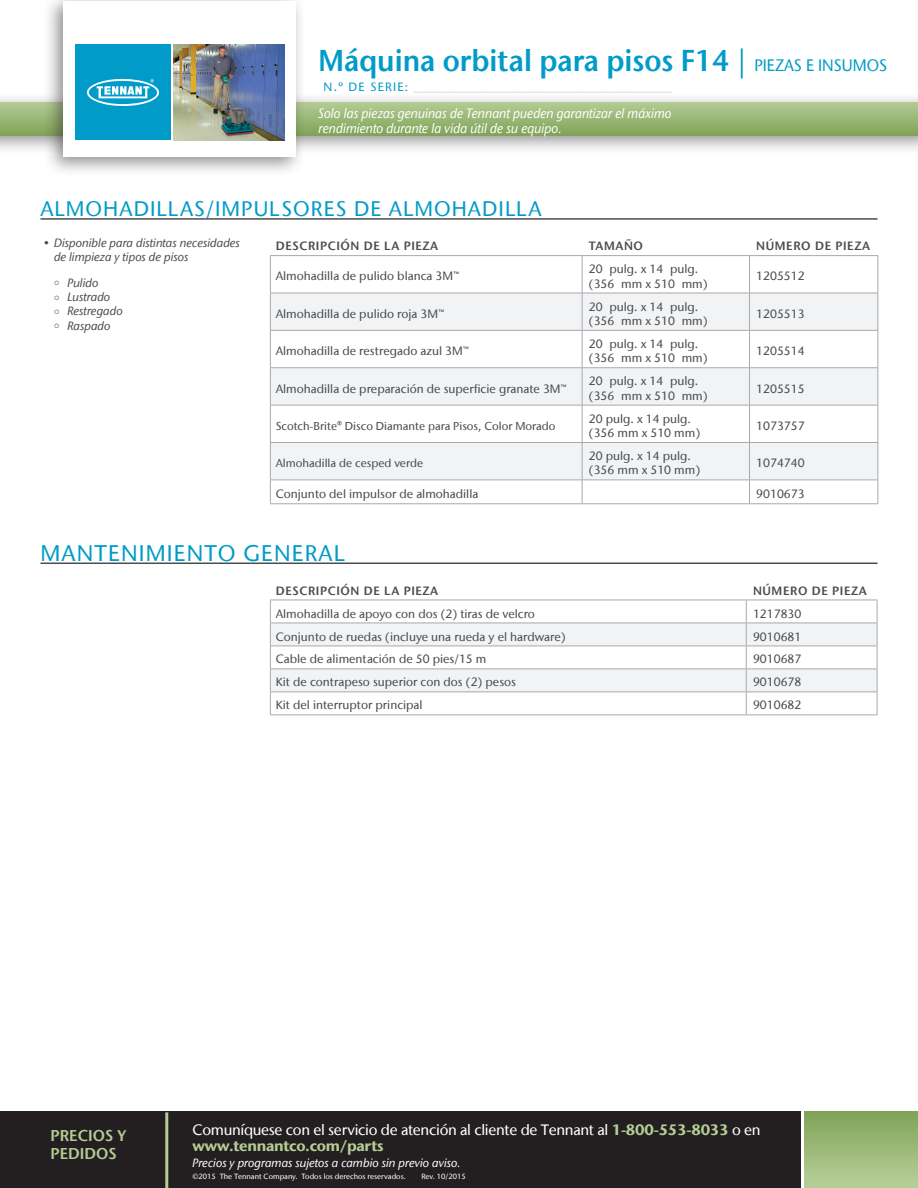
<style>
.page{position:relative;width:918px;height:1188px;background:#fff}
.page>*{position:absolute;margin:0;border:0;box-sizing:border-box;transform-origin:0 0}
.t1{font:600 30px "Stone Sans IIITC Com";color:#009bc8;scale:.95 1}
.t2{font:500 22.5px "Stone Sans IIITC Com";letter-spacing:.05em;color:#009bc8}
.t3{font:500 21px "Stone Sans IIITC Com";letter-spacing:.05em;color:#009bc8}
.t4{font:600 15.6px/18px "Stone Sans IIITC Com";color:#b4cc95}
.t5{font:500 15px/16.5px "Stone Sans IIITC Com";letter-spacing:-.02em;color:#fff}
.t6{font:italic 500 13.5px/15px "Stone Sans IIITC Com";color:#fff;scale:.95 1}
.t7{font:500 12px/14.4px "Stone Sans IIITC Com";color:#4b4c4d}
.t8{font:italic 500 12px/14.4px "Stone Sans IIITC Com";color:#4b4c4d}
.t9{font:600 12px "Stone Sans IIITC Com";letter-spacing:.05em;color:#4b4c4d}
.t10{font:500 12px "Stone Sans IIITC Com";letter-spacing:.1em;color:#d7dfda}
.t11{font:italic 500 12px "Stone Sans IIITC Com";color:#fff}
.t12{font:500 11.4px "Stone Sans IIITC Com";color:#4b4c4d}
.t13{font:500 7.5px "Stone Sans IIITC Com";color:#fff}
.s1{font-weight:500}
.s2{font-weight:500;font-size:16.5px}
.s3{color:#009bc8}
.s4{font-weight:700;color:#b4cc95}
</style>
<div class="page">
<div style="left:0;top:92px;width:918px;height:63px;background:#231f20;opacity:.5"></div>
<svg style="left:0;top:102px;width:918px;height:33px;background:#99b776"></svg>
<div style="left:43px;top:0;width:263px;height:177px;background:#231f20;opacity:.5"></div>
<div style="left:63px;top:2px;width:232px;height:155px;background:#fff"></div>
<img style="left:174px;top:45px;width:110px;height:95px">
<div style="left:75px;top:45px;width:96px;height:95px;background:#009bc8"></div>
<svg style="left:86px;top:79px;width:73px;height:28px"></svg>
<div style="left:0;top:1111px;width:803px;height:77px;background:#231f20"></div>
<div style="left:803px;top:1111px;width:115px;height:77px;background:#b4cc95"></div>
<div style="left:803px;top:1111px;width:115px;height:68px;background:linear-gradient(to bottom,#7fa356,#b2ca93)"></div>
<hr style="left:165px;top:1112px;width:3px;height:76px;background:#b4cc95">
<hr style="left:801px;top:1103px;width:3px;height:85px;background:#fff">
<svg style="left:271px;top:294px;width:607px;height:186px;fill:#f2f3f4"></svg>
<hr style="left:270px;top:255px;width:312px;height:1px;background:#a8a9ad">
<hr style="left:270px;top:256px;width:1px;height:37px;background:#a8a9ad">
<hr style="left:582px;top:255px;width:168px;height:1px;background:#a8a9ad">
<hr style="left:582px;top:256px;width:1px;height:37px;background:#a8a9ad">
<hr style="left:750px;top:255px;width:128px;height:1px;background:#a8a9ad">
<hr style="left:749px;top:256px;width:1px;height:37px;background:#a8a9ad">
<hr style="left:878px;top:256px;width:1px;height:37px;background:#a8a9ad">
<hr style="left:270px;top:293px;width:312px;height:1px;background:#a8a9ad">
<hr style="left:270px;top:293px;width:1px;height:37px;background:#a8a9ad">
<hr style="left:582px;top:293px;width:168px;height:1px;background:#a8a9ad">
<hr style="left:582px;top:293px;width:1px;height:37px;background:#a8a9ad">
<hr style="left:750px;top:293px;width:128px;height:1px;background:#a8a9ad">
<hr style="left:749px;top:293px;width:1px;height:37px;background:#a8a9ad">
<hr style="left:878px;top:293px;width:1px;height:37px;background:#a8a9ad">
<hr style="left:270px;top:330px;width:312px;height:1px;background:#a8a9ad">
<hr style="left:270px;top:331px;width:1px;height:36px;background:#a8a9ad">
<hr style="left:582px;top:330px;width:168px;height:1px;background:#a8a9ad">
<hr style="left:582px;top:331px;width:1px;height:36px;background:#a8a9ad">
<hr style="left:750px;top:330px;width:128px;height:1px;background:#a8a9ad">
<hr style="left:749px;top:331px;width:1px;height:36px;background:#a8a9ad">
<hr style="left:878px;top:331px;width:1px;height:36px;background:#a8a9ad">
<hr style="left:270px;top:367px;width:312px;height:1px;background:#a8a9ad">
<hr style="left:270px;top:368px;width:1px;height:37px;background:#a8a9ad">
<hr style="left:582px;top:367px;width:168px;height:1px;background:#a8a9ad">
<hr style="left:582px;top:368px;width:1px;height:37px;background:#a8a9ad">
<hr style="left:750px;top:367px;width:128px;height:1px;background:#a8a9ad">
<hr style="left:749px;top:368px;width:1px;height:37px;background:#a8a9ad">
<hr style="left:878px;top:368px;width:1px;height:37px;background:#a8a9ad">
<hr style="left:270px;top:405px;width:312px;height:1px;background:#a8a9ad">
<hr style="left:270px;top:406px;width:1px;height:36px;background:#a8a9ad">
<hr style="left:582px;top:405px;width:168px;height:1px;background:#a8a9ad">
<hr style="left:582px;top:406px;width:1px;height:36px;background:#a8a9ad">
<hr style="left:750px;top:405px;width:128px;height:1px;background:#a8a9ad">
<hr style="left:749px;top:406px;width:1px;height:36px;background:#a8a9ad">
<hr style="left:878px;top:406px;width:1px;height:36px;background:#a8a9ad">
<hr style="left:270px;top:442px;width:312px;height:1px;background:#a8a9ad">
<hr style="left:270px;top:443px;width:1px;height:37px;background:#a8a9ad">
<hr style="left:582px;top:442px;width:168px;height:1px;background:#a8a9ad">
<hr style="left:582px;top:443px;width:1px;height:37px;background:#a8a9ad">
<hr style="left:750px;top:442px;width:128px;height:1px;background:#a8a9ad">
<hr style="left:749px;top:443px;width:1px;height:37px;background:#a8a9ad">
<hr style="left:878px;top:443px;width:1px;height:37px;background:#a8a9ad">
<hr style="left:270px;top:480px;width:312px;height:1px;background:#a8a9ad">
<svg style="left:270px;top:480px;width:1px;height:23px"></svg>
<hr style="left:582px;top:480px;width:168px;height:1px;background:#a8a9ad">
<svg style="left:582px;top:480px;width:1px;height:23px"></svg>
<hr style="left:750px;top:480px;width:128px;height:1px;background:#a8a9ad">
<svg style="left:749px;top:480px;width:1px;height:23px"></svg>
<svg style="left:878px;top:480px;width:1px;height:23px"></svg>
<hr style="left:270px;top:503px;width:312px;height:1px;background:#a8a9ad">
<hr style="left:582px;top:503px;width:168px;height:1px;background:#a8a9ad">
<hr style="left:750px;top:503px;width:128px;height:1px;background:#a8a9ad">
<hr style="left:40px;top:218px;width:838px;height:2px;background:#4b4c4d">
<svg style="left:270px;top:600px;width:608px;height:114px"></svg>
<hr style="left:270px;top:714px;width:476px;height:1px;background:#a8a9ad">
<hr style="left:746px;top:714px;width:131px;height:1px;background:#a8a9ad">
<hr style="left:40px;top:563px;width:838px;height:1px;background:#4b4c4d">
<p class="t1" style="left:319px;top:41px;width:600px">Máquina orbital para pisos F14 <span class="s1">|</span> <span class="s2">PIEZAS E INSUMOS</span></p>
<p class="t10" style="left:324px;top:80px;width:349px"><span class="s3">N.º DE SERIE:</span> _________________________________________</p>
<p class="t6" style="left:319px;top:106px;width:373px">Solo las piezas genuinas de Tennant pueden garantizar el máximo rendimiento durante la vida útil de su equipo.</p>
<p class="t3" style="left:40px;top:196px;width:503px">ALMOHADILLAS/IMPULSORES DE ALMOHADILLA</p>
<p class="t8" style="left:54px;top:236px;width:188px;text-indent:-11px">• Disponible para distintas necesidades de limpieza y tipos de pisos</p>
<p class="t8" style="left:54px;top:275px;width:46px">○ Pulido</p>
<p class="t8" style="left:54px;top:290px;width:58px">○ Lustrado</p>
<p class="t8" style="left:54px;top:304px;width:70px">○ Restregado</p>
<p class="t8" style="left:54px;top:318px;width:58px">○ Raspado</p>
<p class="t9" style="left:276px;top:238px;width:164px">DESCRIPCIÓN DE LA PIEZA</p>
<p class="t9" style="left:589px;top:238px;width:56px">TAMAÑO</p>
<p class="t9" style="left:756px;top:238px;width:115px">NÚMERO DE PIEZA</p>
<p class="t7" style="left:276px;top:269px;width:185px">Almohadilla de pulido blanca 3M™</p>
<p class="t7" style="left:589px;top:262px;width:120px">20 pulg. x 14 pulg. (356 mm x 510 mm)</p>
<p class="t7" style="left:756px;top:269px;width:50px">1205512</p>
<p class="t7" style="left:276px;top:306px;width:170px">Almohadilla de pulido roja 3M™</p>
<p class="t7" style="left:589px;top:299px;width:120px">20 pulg. x 14 pulg. (356 mm x 510 mm)</p>
<p class="t7" style="left:756px;top:306px;width:50px">1205513</p>
<p class="t7" style="left:276px;top:344px;width:195px">Almohadilla de restregado azul 3M™</p>
<p class="t7" style="left:589px;top:336px;width:120px">20 pulg. x 14 pulg. (356 mm x 510 mm)</p>
<p class="t7" style="left:756px;top:344px;width:50px">1205514</p>
<p class="t7" style="left:276px;top:381px;width:293px">Almohadilla de preparación de superficie granate 3M™</p>
<p class="t7" style="left:589px;top:374px;width:120px">20 pulg. x 14 pulg. (356 mm x 510 mm)</p>
<p class="t7" style="left:756px;top:381px;width:50px">1205515</p>
<p class="t12" style="left:276px;top:419px;width:281px">Scotch-Brite® Disco Diamante para Pisos, Color Morado</p>
<p class="t7" style="left:589px;top:411px;width:113px">20 pulg. x 14 pulg. (356 mm x 510 mm)</p>
<p class="t7" style="left:756px;top:418px;width:50px">1073757</p>
<p class="t12" style="left:276px;top:456px;width:149px">Almohadilla de cesped verde</p>
<p class="t7" style="left:589px;top:449px;width:113px">20 pulg. x 14 pulg. (356 mm x 510 mm)</p>
<p class="t7" style="left:756px;top:456px;width:50px">1074740</p>
<p class="t7" style="left:276px;top:486px;width:204px">Conjunto del impulsor de almohadilla</p>
<p class="t7" style="left:756px;top:486px;width:50px">9010673</p>
<p class="t2" style="left:40px;top:539px;width:306px">MANTENIMIENTO GENERAL</p>
<p class="t9" style="left:276px;top:583px;width:164px">DESCRIPCIÓN DE LA PIEZA</p>
<p class="t9" style="left:753px;top:583px;width:115px">NÚMERO DE PIEZA</p>
<p class="t7" style="left:276px;top:606px;width:261px">Almohadilla de apoyo con dos (2) tiras de velcro</p>
<p class="t7" style="left:753px;top:606px;width:50px">1217830</p>
<p class="t7" style="left:276px;top:629px;width:291px">Conjunto de ruedas (incluye una rueda y el hardware)</p>
<p class="t7" style="left:753px;top:629px;width:50px">9010681</p>
<p class="t7" style="left:276px;top:652px;width:212px">Cable de alimentación de 50 pies/15 m</p>
<p class="t7" style="left:753px;top:652px;width:50px">9010687</p>
<p class="t7" style="left:276px;top:675px;width:242px">Kit de contrapeso superior con dos (2) pesos</p>
<p class="t7" style="left:753px;top:675px;width:50px">9010678</p>
<p class="t7" style="left:276px;top:698px;width:148px">Kit del interruptor principal</p>
<p class="t7" style="left:753px;top:698px;width:50px">9010682</p>
<p class="t4" style="left:51px;top:1126px;width:77px">PRECIOS Y<br>PEDIDOS</p>
<p class="t5" style="left:192px;top:1121px;width:570px">Comuníquese con el servicio de atención al cliente de Tennant al <span class="s4">1-800-553-8033</span> o en <span class="s4">www.tennantco.com/parts</span></p>
<p class="t11" style="left:192px;top:1155px;width:270px">Precios y programas sujetos a cambio sin previo aviso.</p>
<p class="t13" style="left:192px;top:1172px;width:215px">©2015 The Tennant Company. Todos los derechos reservados.</p>
<p class="t13" style="left:421px;top:1172px;width:46px">Rev. 10/2015</p>
</div>
